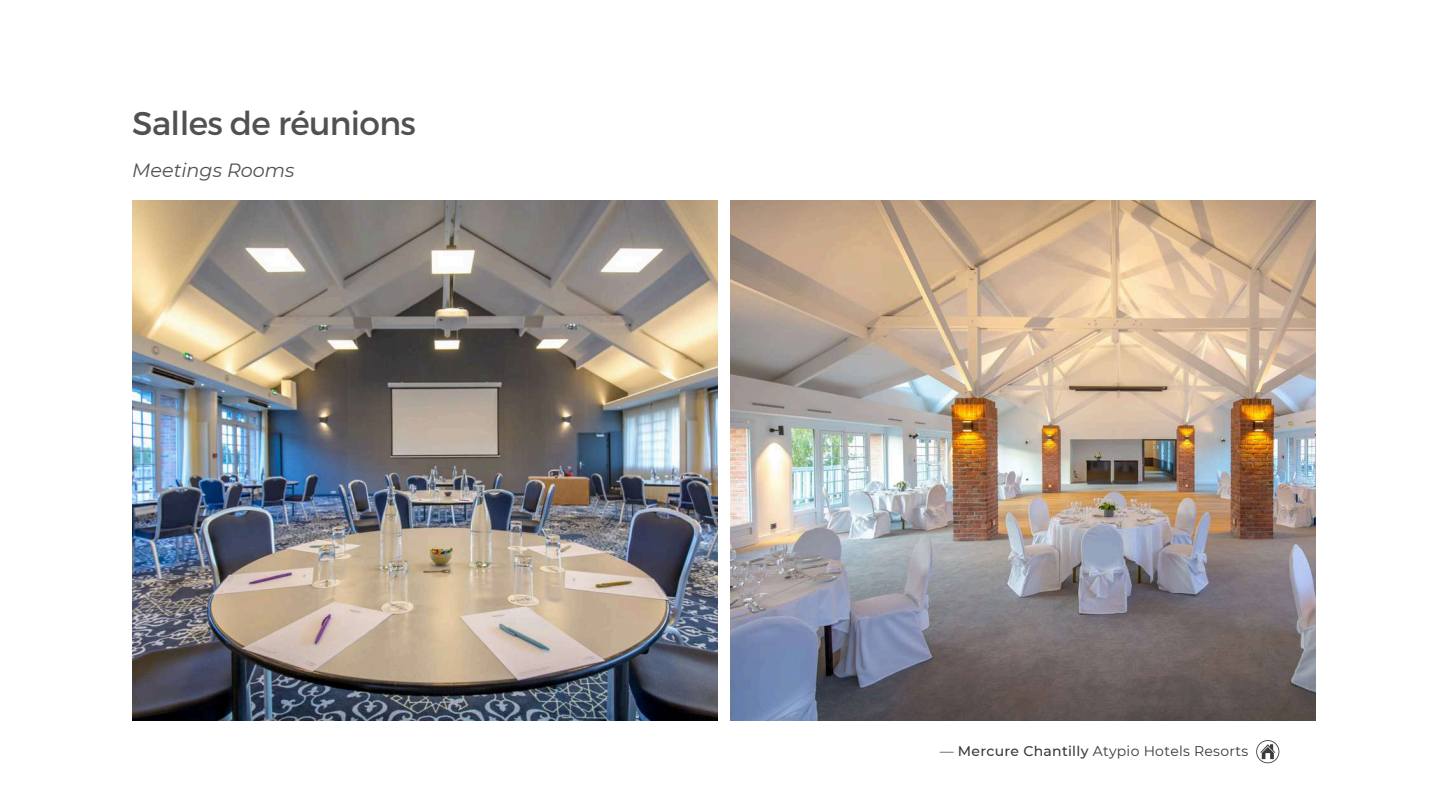
<style>
.page{position:relative;width:1440px;height:810px;background:#fff}
.page>*{position:absolute;margin:0;border:0;box-sizing:border-box;transform-origin:0 0}
.t1{font:32.8px "Montserrat";letter-spacing:-.02em;color:#53514f}
.t2{font:italic 19.1px "Montserrat";color:#53514f}
.t3{font:14px "Montserrat";letter-spacing:.02em;color:#393939}
.s1{font-weight:500}
</style>
<div class="page">
<img style="left:730px;top:200px;width:585px;height:520px">
<img style="left:132px;top:200px;width:585px;height:520px">
<svg style="left:1256px;top:740px;width:23px;height:23px"></svg>
<h1 class="t1" style="left:132px;top:102px;width:285px">Salles de réunions</h1>
<h2 class="t2" style="left:132px;top:158px;width:164px">Meetings Rooms</h2>
<p class="t3" style="left:940px;top:743px;width:310px">— <span class="s1">Mercure Chantilly</span> Atypio Hotels Resorts</p>
</div>
